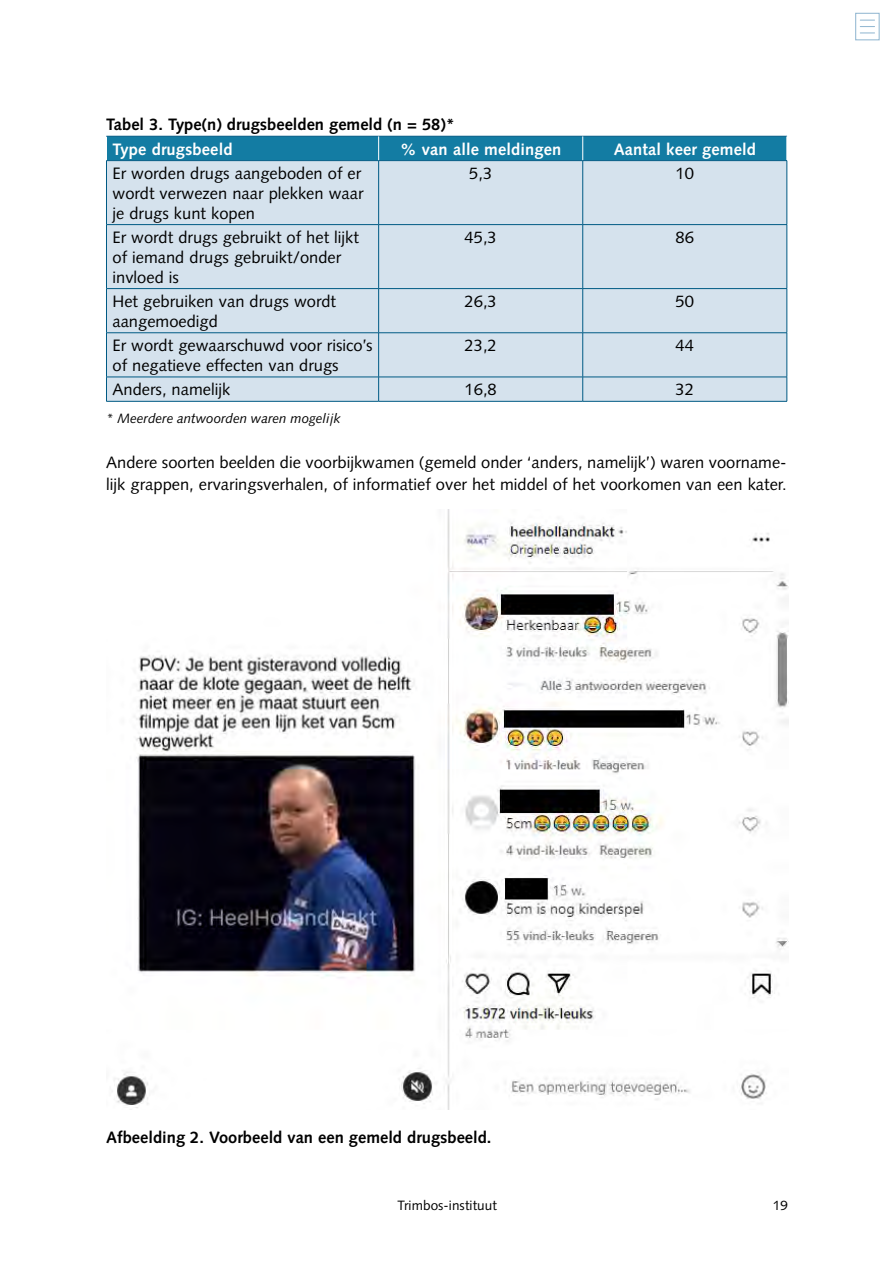
<style>
.page{position:relative;width:893px;height:1263px;background:#fff}
.page>*{position:absolute;margin:0;border:0;box-sizing:border-box;transform-origin:0 0}
.t1{font:16.5px/19.8px "Syntax LT Std";color:#000}
.t2{font:700 16.5px "Syntax LT Std";color:#000}
.t3{font:700 16.5px "Syntax LT Std";letter-spacing:.005em;color:#fff}
.t4{font:italic 13.5px "Syntax LT Std";color:#000}
.t5{font:13.5px "Syntax LT Std";letter-spacing:.005em;color:#000}
</style>
<div class="page">
<div style="left:855px;top:13px;width:25px;height:27px;border:1px solid #96bad3"></div>
<svg style="left:860px;top:20px;width:14px;height:13px"></svg>
<div style="left:107px;top:161px;width:680px;height:240px;background:#d5e2ed"></div>
<div style="left:106px;top:136px;width:682px;height:25px;background:#137ca3"></div>
<hr style="left:106px;top:160px;width:273px;height:1px;background:#005a84">
<hr style="left:106px;top:161px;width:1px;height:63px;background:#005a84">
<hr style="left:379px;top:160px;width:204px;height:1px;background:#005a84">
<hr style="left:378px;top:161px;width:1px;height:63px;background:#005a84">
<hr style="left:583px;top:160px;width:204px;height:1px;background:#005a84">
<hr style="left:582px;top:161px;width:1px;height:63px;background:#005a84">
<hr style="left:787px;top:161px;width:1px;height:63px;background:#005a84">
<hr style="left:106px;top:225px;width:1px;height:63px;background:#005a84">
<hr style="left:106px;top:224px;width:273px;height:1px;background:#005a84">
<hr style="left:379px;top:224px;width:204px;height:1px;background:#005a84">
<hr style="left:583px;top:224px;width:204px;height:1px;background:#005a84">
<hr style="left:378px;top:225px;width:1px;height:63px;background:#005a84">
<hr style="left:582px;top:225px;width:1px;height:63px;background:#005a84">
<hr style="left:787px;top:225px;width:1px;height:63px;background:#005a84">
<hr style="left:106px;top:288px;width:273px;height:1px;background:#005a84">
<hr style="left:106px;top:289px;width:1px;height:44px;background:#005a84">
<hr style="left:379px;top:288px;width:204px;height:1px;background:#005a84">
<hr style="left:378px;top:289px;width:1px;height:44px;background:#005a84">
<hr style="left:583px;top:288px;width:204px;height:1px;background:#005a84">
<hr style="left:582px;top:289px;width:1px;height:44px;background:#005a84">
<hr style="left:787px;top:289px;width:1px;height:44px;background:#005a84">
<hr style="left:106px;top:332px;width:273px;height:1px;background:#005a84">
<hr style="left:106px;top:333px;width:1px;height:44px;background:#005a84">
<hr style="left:379px;top:332px;width:204px;height:1px;background:#005a84">
<hr style="left:378px;top:333px;width:1px;height:44px;background:#005a84">
<hr style="left:583px;top:332px;width:204px;height:1px;background:#005a84">
<hr style="left:582px;top:333px;width:1px;height:44px;background:#005a84">
<hr style="left:787px;top:333px;width:1px;height:44px;background:#005a84">
<hr style="left:106px;top:377px;width:273px;height:1px;background:#005a84">
<svg style="left:106px;top:377px;width:1px;height:24px"></svg>
<hr style="left:106px;top:401px;width:273px;height:1px;background:#005a84">
<hr style="left:379px;top:377px;width:204px;height:1px;background:#005a84">
<svg style="left:378px;top:377px;width:1px;height:24px"></svg>
<hr style="left:379px;top:401px;width:204px;height:1px;background:#005a84">
<hr style="left:583px;top:377px;width:204px;height:1px;background:#005a84">
<svg style="left:582px;top:377px;width:1px;height:24px"></svg>
<svg style="left:787px;top:377px;width:1px;height:24px"></svg>
<hr style="left:583px;top:401px;width:204px;height:1px;background:#005a84">
<img style="left:112px;top:509px;width:676px;height:600px">
<p class="t2" style="left:106px;top:115px;width:350px">Tabel 3. Type(n) drugsbeelden gemeld (n = 58)*</p>
<p class="t3" style="left:112px;top:139px;width:122px">Type drugsbeeld</p>
<p class="t3" style="left:400px;top:139px;width:163px">% van alle meldingen</p>
<p class="t3" style="left:614px;top:139px;width:144px">Aantal keer gemeld</p>
<p class="t1" style="left:112px;top:163px;width:253px">Er worden drugs aangeboden of er wordt verwezen naar plekken waar je drugs kunt kopen</p>
<p class="t1" style="left:469px;top:163px;width:24px">5,3</p>
<p class="t1" style="left:676px;top:163px;width:20px">10</p>
<p class="t1" style="left:112px;top:227px;width:248px">Er wordt drugs gebruikt of het lijkt of iemand drugs gebruikt/onder invloed is</p>
<p class="t1" style="left:465px;top:227px;width:34px">45,3</p>
<p class="t1" style="left:676px;top:227px;width:20px">86</p>
<p class="t1" style="left:112px;top:291px;width:225px">Het gebruiken van drugs wordt aangemoedigd</p>
<p class="t1" style="left:465px;top:291px;width:34px">26,3</p>
<p class="t1" style="left:676px;top:291px;width:20px">50</p>
<p class="t1" style="left:112px;top:336px;width:261px">Er wordt gewaarschuwd voor risico’s of negatieve effecten van drugs</p>
<p class="t1" style="left:465px;top:336px;width:34px">23,2</p>
<p class="t1" style="left:676px;top:336px;width:20px">44</p>
<p class="t1" style="left:112px;top:380px;width:119px">Anders, namelijk</p>
<p class="t1" style="left:465px;top:380px;width:34px">16,8</p>
<p class="t1" style="left:676px;top:380px;width:20px">32</p>
<p class="t4" style="left:106px;top:410px;width:236px">* Meerdere antwoorden waren mogelijk</p>
<p class="t1" style="left:106px;top:451px;width:682px;line-height:22.5px">Andere soorten beelden die voorbijkwamen (gemeld onder ‘anders, namelijk’) waren voorname&shy;lijk grappen, ervaringsverhalen, of informatief over het middel of het voorkomen van een kater.</p>
<p class="t2" style="left:106px;top:1127px;width:387px">Afbeelding 2. Voorbeeld van een gemeld drugsbeeld.</p>
<p class="t5" style="left:397px;top:1197px;width:101px">Trimbos-instituut</p>
<p class="t5" style="left:773px;top:1197px;width:17px">19</p>
</div>
